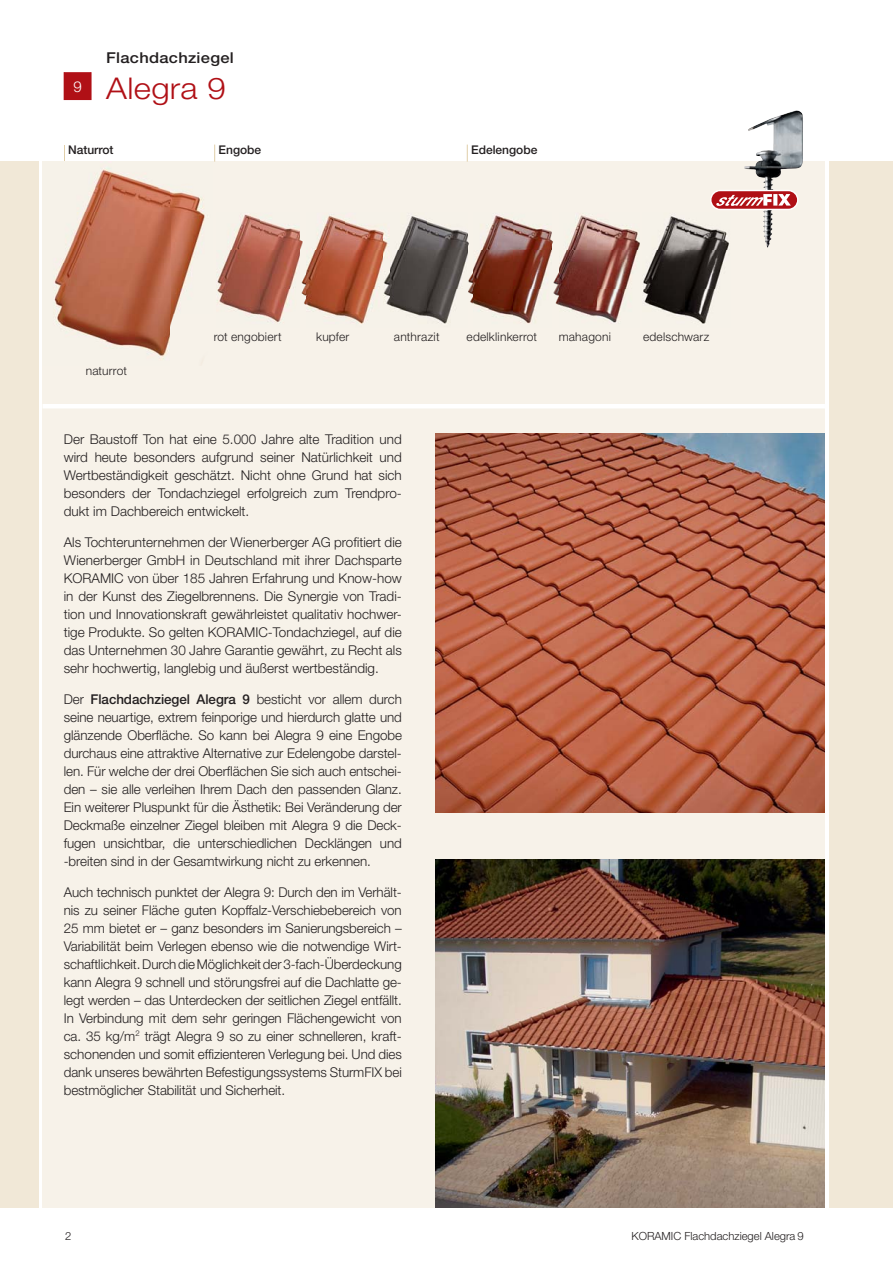
<style>
.page{position:relative;width:893px;height:1263px;background:#fff}
.page>*{position:absolute;margin:0;border:0;box-sizing:border-box;transform-origin:0 0}
.t1{font:300 30px "Helvetica Neue";letter-spacing:.005em;color:#b01016;scale:1.1 1}
.t2{font:500 15px "Helvetica Neue";letter-spacing:.015em;color:#231f20;scale:1.1 1}
.t3{font:300 13.5px/18px "Helvetica Neue";letter-spacing:-.005em;color:#231f20;text-align:justify}
.t4{font:300 12px "Helvetica Neue";letter-spacing:.015em;color:#231f20}
.t5{font:500 12px "Helvetica Neue";color:#231f20}
.t6{font:300 11.25px "Helvetica Neue";color:#231f20}
.s1{font-weight:500}
</style>
<div class="page">
<div style="left:0;top:162px;width:38px;height:1046px;background:#f1e8d7"></div>
<div style="left:43px;top:162px;width:782px;height:1046px;background:#f7f2e9"></div>
<div style="left:829px;top:162px;width:64px;height:1046px;background:#f1e8d7"></div>
<svg style="left:64px;top:145px;width:1px;height:17px"></svg>
<svg style="left:214px;top:145px;width:1px;height:17px"></svg>
<hr style="left:43px;top:404px;width:782px;height:4px;background:#fff">
<img style="left:436px;top:859px;width:389px;height:349px">
<div style="left:64px;top:73px;width:27px;height:27px;background:#b01016"></div>
<div style="left:64px;top:72px;width:27px;height:28px;border:1px solid #b01016"></div>
<img style="left:436px;top:434px;width:389px;height:378px">
<img style="left:643px;top:215px;width:86px;height:109px">
<img style="left:480px;top:215px;width:160px;height:36px">
<img style="left:558px;top:251px;width:80px;height:72px">
<img style="left:472px;top:251px;width:80px;height:73px">
<img style="left:553px;top:215px;width:5px;height:90px">
<img style="left:230px;top:214px;width:239px;height:37px">
<img style="left:217px;top:251px;width:83px;height:38px">
<img style="left:217px;top:289px;width:252px;height:35px">
<img style="left:305px;top:251px;width:78px;height:38px">
<img style="left:300px;top:214px;width:5px;height:110px">
<img style="left:390px;top:251px;width:79px;height:38px">
<img style="left:469px;top:274px;width:3px;height:29px">
<img style="left:383px;top:214px;width:7px;height:110px">
<img style="left:54px;top:167px;width:151px;height:190px">
<svg style="left:467px;top:145px;width:1px;height:17px"></svg>
<img style="left:763px;top:179px;width:11px;height:69px">
<svg style="left:710px;top:190px;width:88px;height:20px"></svg>
<div style="left:711px;top:191px;width:86px;height:18px;background:#b01016;border-radius:9px"></div>
<svg style="left:716px;top:194px;width:75px;height:12px"></svg>
<p class="t2" style="left:106px;top:52px;width:118px">Flachdachziegel</p>
<h1 class="t1" style="left:73px;top:77px;width:140px"><sup>9</sup> Alegra 9</h1>
<p class="t5" style="left:68px;top:145px;width:47px">Naturrot</p>
<p class="t5" style="left:219px;top:145px;width:44px">Engobe</p>
<p class="t5" style="left:471px;top:145px;width:68px">Edelengobe</p>
<p class="t4" style="left:86px;top:367px;width:43px">naturrot</p>
<p class="t4" style="left:214px;top:333px;width:69px">rot engobiert</p>
<p class="t4" style="left:316px;top:333px;width:35px">kupfer</p>
<p class="t4" style="left:394px;top:333px;width:47px">anthrazit</p>
<p class="t4" style="left:467px;top:333px;width:72px">edelklinkerrot</p>
<p class="t4" style="left:559px;top:333px;width:54px">mahagoni</p>
<p class="t4" style="left:643px;top:333px;width:68px">edelschwarz</p>
<p class="t3" style="left:64px;top:432px;width:340px">Der Baustoff Ton hat eine 5.000 Jahre alte Tradition und wird heute besonders aufgrund seiner Natürlichkeit und Wertbeständigkeit geschätzt. Nicht ohne Grund hat sich besonders der Tondachziegel erfolgreich zum Trendpro&shy;dukt im Dachbereich entwickelt.</p>
<p class="t3" style="left:64px;top:535px;width:340px">Als Tochterunternehmen der Wienerberger AG profitiert die Wienerberger GmbH in Deutschland mit ihrer Dach sparte KORAMIC von über 185 Jahren Erfahrung und Know-how in der Kunst des Ziegelbrennens. Die Synergie von Tradi&shy;tion und Innovationskraft gewährleistet qualitativ hochwer&shy;tige Produkte. So gelten KORAMIC-Tondachziegel, auf die das Unternehmen 30 Jahre Garantie gewährt, zu Recht als sehr hochwertig, langlebig und äußerst wertbeständig.</p>
<p class="t3" style="left:64px;top:691px;width:340px">Der <span class="s1">Flachdachziegel Alegra 9</span> besticht vor allem durch seine neuartige, extrem feinporige und hierdurch glatte und glänzende Oberfläche. So kann bei Alegra 9 eine Engobe durchaus eine attraktive Alternative zur Edelengobe darstel&shy;len. Für welche der drei Oberflächen Sie sich auch entschei&shy;den – sie alle verleihen Ihrem Dach den passenden Glanz.<br>Ein weiterer Pluspunkt für die Ästhetik: Bei Veränderung der Deckmaße einzelner Ziegel bleiben mit Alegra 9 die Deck&shy;fugen unsichtbar, die unterschiedlichen Decklängen und -breiten sind in der Gesamtwirkung nicht zu erkennen.</p>
<p class="t3" style="left:64px;top:884px;width:340px">Auch technisch punktet der Alegra 9: Durch den im Verhält&shy;nis zu seiner Fläche guten Kopffalz-Verschiebebereich von 25 mm bietet er – ganz besonders im Sanierungsbereich – Variabilität beim Verlegen ebenso wie die notwendige Wirt&shy;schaftlichkeit. Durch die Möglichkeit der 3-fach-Überdeckung kann Alegra 9 schnell und störungsfrei auf die Dachlatte ge&shy;legt werden – das Unterdecken der seitlichen Ziegel entfällt.<br>In Verbindung mit dem sehr geringen Flächengewicht von ca. 35 kg/m<sup>2</sup> trägt Alegra 9 so zu einer schnelleren, kraft&shy;schonenden und somit effizienteren Verlegung bei. Und dies dank unseres bewährten Befestigungssystems SturmFIX bei bestmöglicher Stabilität und Sicherheit.</p>
<p class="t6" style="left:65px;top:1232px;width:8px">2</p>
<p class="t6" style="left:631px;top:1232px;width:174px">KORAMIC Flachdachziegel Alegra 9</p>
</div>
